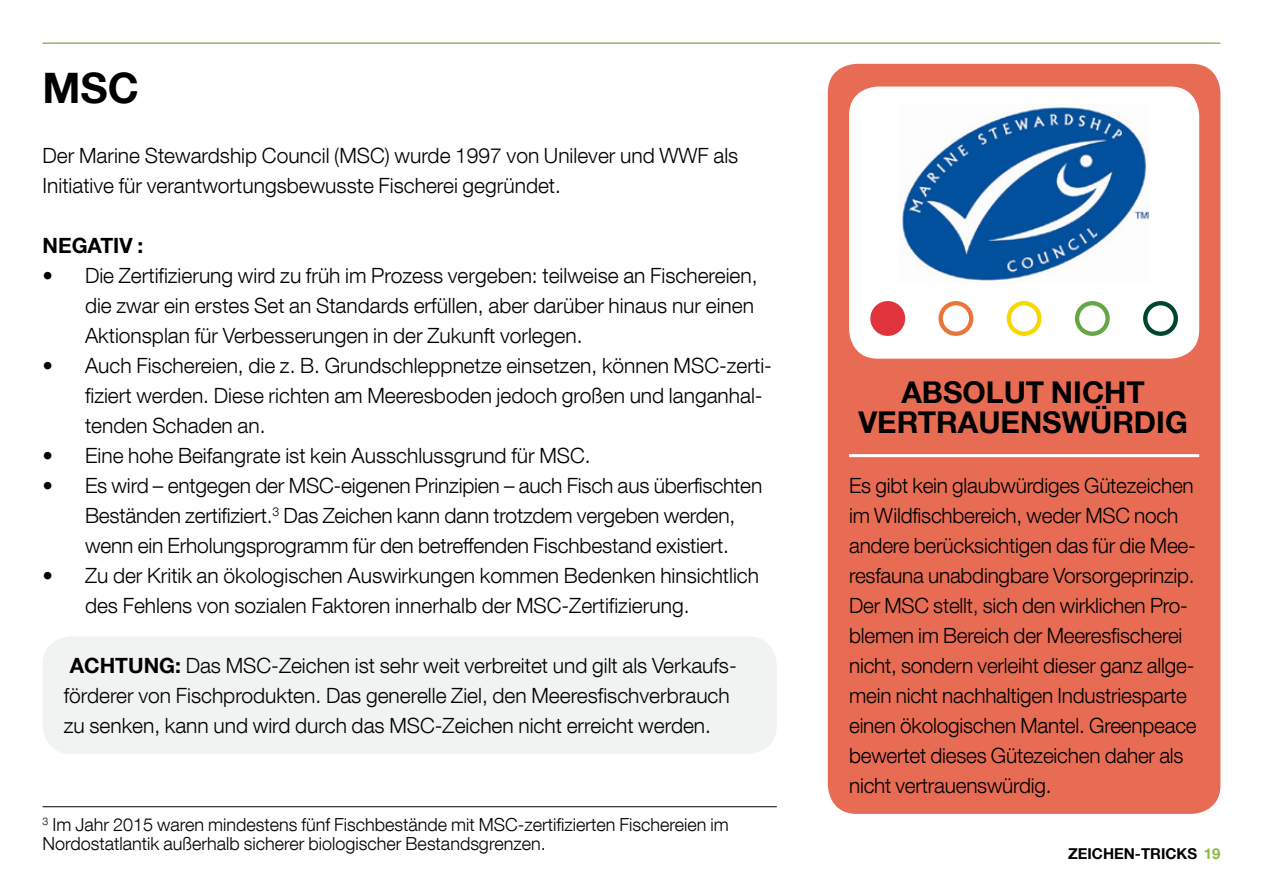
<style>
.page{position:relative;width:1263px;height:893px;background:#fff}
.page>*{position:absolute;margin:0;border:0;box-sizing:border-box;transform-origin:0 0}
.t1{font:700 42px "Helvetica Neue LT Com";color:#000}
.t2{font:700 30px/30px "Helvetica Neue LT Com";color:#000;text-align:center}
.t3{font:300 21px/30px "Helvetica Neue LT Com";color:#000}
.t4{font:700 21px "Helvetica Neue LT Com";color:#000}
.t5{font:300 18px/19.5px "Helvetica Neue LT Com";color:#000}
.t6{font:700 15px "Helvetica Neue LT Com";color:#000}
.s1{font-weight:700}
.s2{color:#87bb3e}
</style>
<div class="page">
<hr style="left:43px;top:43px;width:1177px;height:1px;background:#7ab642">
<div style="left:828px;top:64px;width:392px;height:750px;background:#e86c54;border-radius:29px"></div>
<div style="left:849px;top:87px;width:350px;height:272px;background:#fff;border-radius:29px"></div>
<hr style="left:849px;top:454px;width:350px;height:3px;background:#fff">
<div style="left:1143px;top:301px;width:35px;height:35px;border:4px solid #004432;border-radius:50%"></div>
<svg style="left:1077px;top:303px;width:30px;height:31px"></svg>
<div style="left:1075px;top:301px;width:35px;height:35px;border:4px solid #65a745;border-radius:50%"></div>
<div style="left:1007px;top:301px;width:34px;height:35px;border:4px solid #f6d700;border-radius:50%"></div>
<div style="left:938px;top:301px;width:35px;height:35px;border:4px solid #eb7438;border-radius:50%"></div>
<div style="left:872px;top:303px;width:31px;height:31px;background:#e1333c;border-radius:50%"></div>
<div style="left:870px;top:301px;width:35px;height:35px;border:4px solid #e1333c;border-radius:50%"></div>
<img style="left:900px;top:107px;width:249px;height:174px">
<div style="left:43px;top:636px;width:734px;height:118px;background:#f1f2f2;border-radius:29px"></div>
<hr style="left:43px;top:806px;width:734px;height:1px;background:#000">
<h1 class="t1" style="left:43px;top:61px;width:98px">MSC</h1>
<p class="t3" style="left:43px;top:140px;width:697px">Der Marine Stewardship Council (MSC) wurde 1997 von Unilever und WWF als<br>Initiative für verantwortungsbewusste Fischerei gegründet.</p>
<p class="t4" style="left:43px;top:232px;width:102px">NEGATIV :</p>
<p class="t3" style="left:85px;top:260px;width:674px;text-indent:-43px">• Die Zertifizierung wird zu früh im Prozess vergeben: teilweise an Fischereien, die zwar ein erstes Set an Standards erfüllen, aber darüber hinaus nur einen<br>Aktionsplan für Verbesserungen in der Zukunft vorlegen.</p>
<p class="t3" style="left:85px;top:350px;width:688px;text-indent:-43px">• Auch Fischereien, die z. B. Grundschleppnetze einsetzen, können MSC-zerti&shy;fiziert werden. Diese richten am Meeresboden jedoch großen und langanhal&shy;tenden Schaden an.</p>
<p class="t3" style="left:43px;top:440px;width:550px">• Eine hohe Beifangrate ist kein Ausschlussgrund für MSC.</p>
<p class="t3" style="left:85px;top:470px;width:679px;text-indent:-43px">• Es wird – entgegen der MSC-eigenen Prinzipien – auch Fisch aus überfischten<br>Beständen zertifiziert.<sup>3</sup> Das Zeichen kann dann trotzdem vergeben werden, wenn ein Erholungsprogramm für den betreffenden Fischbestand existiert.</p>
<p class="t3" style="left:85px;top:560px;width:675px;text-indent:-43px">• Zu der Kritik an ökologischen Auswirkungen kommen Bedenken hinsichtlich des Fehlens von sozialen Faktoren innerhalb der MSC-Zertifizierung.</p>
<p class="t3" style="left:64px;top:650px;width:674px"><span class="s1">ACHTUNG:</span> Das MSC-Zeichen ist sehr weit verbreitet und gilt als Verkaufs&shy;förderer von Fischprodukten. Das generelle Ziel, den Meeresfischverbrauch zu senken, kann und wird durch das MSC-Zeichen nicht erreicht werden.</p>
<p class="t5" style="left:43px;top:814px;width:688px"><sup>3</sup> Im Jahr 2015 waren mindestens fünf Fischbestände mit MSC-zertifizierten Fischereien im<br>Nordostatlantik außerhalb sicherer biologischer Bestandsgrenzen.</p>
<h2 class="t2" style="left:858px;top:376px;width:331px">ABSOLUT NICHT<br>VERTRAUENSWÜRDIG</h2>
<p class="t3" style="left:849px;top:470px;width:349px">Es gibt kein glaubwürdiges Gütezeichen im Wildfischbereich, weder MSC noch andere berücksichtigen das für die Mee&shy;resfauna unabdingbare Vorsorgeprinzip.<br>Der MSC stellt, sich den wirklichen Pro&shy;blemen im Bereich der Meeresfischerei nicht, sondern verleiht dieser ganz allge&shy;mein nicht nachhaltigen Industriesparte einen ökologischen Mantel. Greenpeace bewertet dieses Gütezeichen daher als nicht vertrauenswürdig.</p>
<p class="t6" style="left:1068px;top:844px;width:154px">ZEICHEN-TRICKS <span class="s2">19</span></p>
</div>
